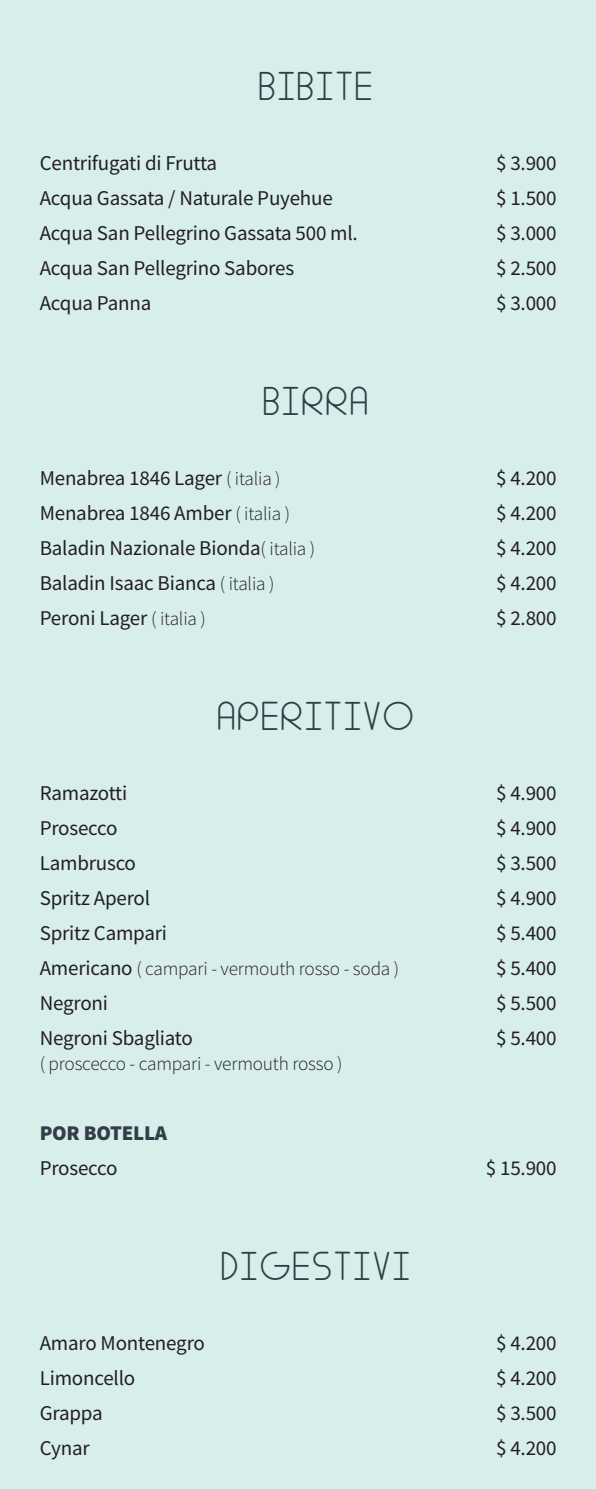
<style>
.page{position:relative;width:596px;height:1489px;background:#fff}
.page>*{position:absolute;margin:0;border:0;box-sizing:border-box;transform-origin:0 0}
.t1{font:31.5px "Adlanta";letter-spacing:-.01em;color:#323d49}
.t2{font:21px "Source Sans Pro";letter-spacing:-.01em;color:#231f20}
.t3{font:900 21px "Source Sans Pro";letter-spacing:-.01em;color:#323d49}
.t4{font:300 19.25px "Source Sans Pro";letter-spacing:-.01em;color:#231f20}
.s1{font-weight:300;font-size:19.25px}
.s2{font-weight:400;font-size:21px}
</style>
<div class="page">
<div style="left:0;top:0;width:595px;height:1488px;background:#d8eeea"></div>
<h1 class="t1" style="left:259px;top:70px;width:118px">BIBITE</h1>
<p class="t2" style="left:40px;top:149px;width:179px">Centrifugati di Frutta</p>
<p class="t2" style="left:496px;top:149px;width:62px">$ 3.900</p>
<p class="t2" style="left:40px;top:184px;width:294px">Acqua Gassata / Naturale Puyehue</p>
<p class="t2" style="left:496px;top:184px;width:62px">$ 1.500</p>
<p class="t2" style="left:40px;top:219px;width:319px">Acqua San Pellegrino Gassata 500 ml.</p>
<p class="t2" style="left:496px;top:219px;width:62px">$ 3.000</p>
<p class="t2" style="left:40px;top:254px;width:256px">Acqua San Pellegrino Sabores</p>
<p class="t2" style="left:496px;top:254px;width:62px">$ 2.500</p>
<p class="t2" style="left:40px;top:289px;width:113px">Acqua Panna</p>
<p class="t2" style="left:496px;top:289px;width:62px">$ 3.000</p>
<h1 class="t1" style="left:264px;top:385px;width:109px">BIRRA</h1>
<p class="t2" style="left:40px;top:464px;width:242px">Menabrea 1846 Lager <span class="s1">( italia )</span></p>
<p class="t2" style="left:496px;top:464px;width:62px">$ 4.200</p>
<p class="t2" style="left:40px;top:499px;width:252px">Menabrea 1846 Amber <span class="s1">( italia )</span></p>
<p class="t2" style="left:496px;top:499px;width:62px">$ 4.200</p>
<p class="t2" style="left:40px;top:534px;width:277px">Baladin Nazionale Bionda<span class="s1">( italia )</span></p>
<p class="t2" style="left:496px;top:534px;width:62px">$ 4.200</p>
<p class="t2" style="left:40px;top:569px;width:236px">Baladin Isaac Bianca <span class="s1">( italia )</span></p>
<p class="t2" style="left:496px;top:569px;width:62px">$ 4.200</p>
<p class="t2" style="left:40px;top:604px;width:167px">Peroni Lager <span class="s1">( italia )</span></p>
<p class="t2" style="left:496px;top:604px;width:62px">$ 2.800</p>
<h1 class="t1" style="left:218px;top:700px;width:200px">APERITIVO</h1>
<p class="t2" style="left:40px;top:779px;width:89px">Ramazotti</p>
<p class="t2" style="left:496px;top:779px;width:62px">$ 4.900</p>
<p class="t2" style="left:40px;top:814px;width:79px">Prosecco</p>
<p class="t2" style="left:496px;top:814px;width:62px">$ 4.900</p>
<p class="t2" style="left:40px;top:849px;width:98px">Lambrusco</p>
<p class="t2" style="left:496px;top:849px;width:62px">$ 3.500</p>
<p class="t2" style="left:40px;top:884px;width:112px">Spritz Aperol</p>
<p class="t2" style="left:496px;top:884px;width:62px">$ 4.900</p>
<p class="t2" style="left:40px;top:919px;width:129px">Spritz Campari</p>
<p class="t2" style="left:496px;top:919px;width:62px">$ 5.400</p>
<p class="t4" style="left:40px;top:956px;width:361px"><span class="s2">Americano</span> ( campari - vermouth rosso - soda )</p>
<p class="t2" style="left:496px;top:954px;width:62px">$ 5.400</p>
<p class="t2" style="left:40px;top:989px;width:70px">Negroni</p>
<p class="t2" style="left:496px;top:989px;width:62px">$ 5.500</p>
<p class="t2" style="left:40px;top:1024px;width:155px">Negroni Sbagliato</p>
<p class="t2" style="left:496px;top:1024px;width:62px">$ 5.400</p>
<p class="t4" style="left:40px;top:1051px;width:304px">( proscecco - campari - vermouth rosso )</p>
<p class="t3" style="left:40px;top:1118px;width:129px">POR BOTELLA</p>
<p class="t2" style="left:40px;top:1154px;width:79px">Prosecco</p>
<p class="t2" style="left:485px;top:1154px;width:72px">$ 15.900</p>
<h1 class="t1" style="left:222px;top:1250px;width:193px">DIGESTIVI</h1>
<p class="t2" style="left:40px;top:1329px;width:167px">Amaro Montenegro</p>
<p class="t2" style="left:496px;top:1329px;width:62px">$ 4.200</p>
<p class="t2" style="left:40px;top:1364px;width:97px">Limoncello</p>
<p class="t2" style="left:496px;top:1364px;width:62px">$ 4.200</p>
<p class="t2" style="left:40px;top:1399px;width:64px">Grappa</p>
<p class="t2" style="left:496px;top:1399px;width:62px">$ 3.500</p>
<p class="t2" style="left:40px;top:1434px;width:52px">Cynar</p>
<p class="t2" style="left:496px;top:1434px;width:62px">$ 4.200</p>
</div>
